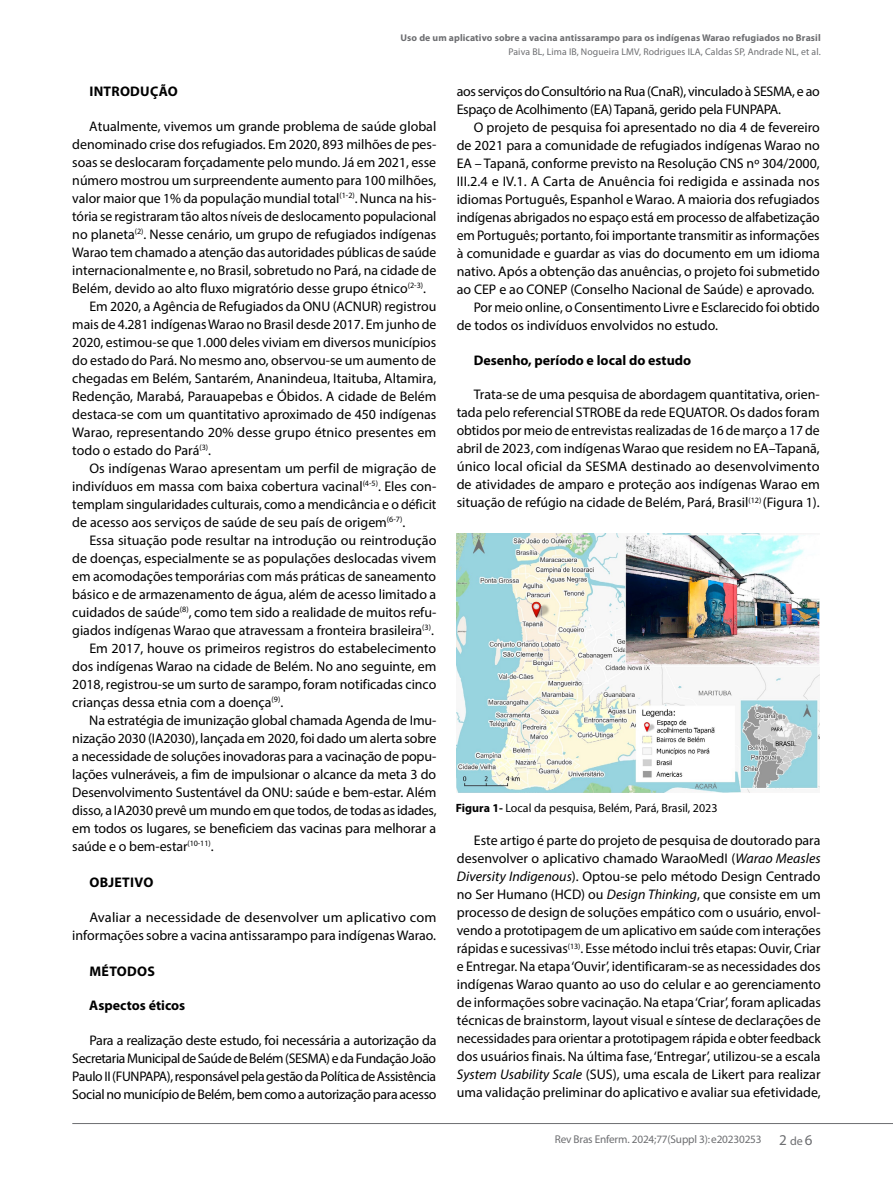
<style>
.page{position:relative;width:893px;height:1191px;background:#fff}
.page>*{position:absolute;margin:0;border:0;box-sizing:border-box;transform-origin:0 0}
.t1{font:13.95px/18px "Myriad Pro";color:#000;text-align:justify}
.t2{font:13.95px/18px "Myriad Pro";letter-spacing:-.02em;color:#000}
.t3{font:700 13.95px "Myriad Pro";color:#000}
.t4{font:700 13.95px "Myriad Pro";letter-spacing:.02em;color:#000}
.t5{font:12px "Myriad Pro";color:#000}
.t6{font:11.25px "Myriad Pro";letter-spacing:-.015em;color:#6d6e71}
.t7{font:700 9.75px "Myriad Pro";letter-spacing:.01em;color:#6d6e71}
.t8{font:9.75px "Myriad Pro";letter-spacing:.01em;color:#6d6e71}
.s1{font-weight:700}
.s2{font-style:italic}
.s3{font-size:15px}
.s4{font-size:12px}
</style>
<div class="page">
<hr style="left:72px;top:1123px;width:821px;height:1px;background:#6d6e71">
<img style="left:457px;top:533px;width:363px;height:259px">
<p class="t7" style="left:401px;top:33px;width:422px">Uso de um aplicativo sobre a vacina antissarampo para os indígenas Warao refugiados no Brasil</p>
<p class="t8" style="left:508px;top:46px;width:314px">Paiva BL, Lima IB, Nogueira LMV, Rodrigues ILA, Caldas SP, Andrade NL, et al.</p>
<p class="t4" style="left:89px;top:83px;width:90px">INTRODUÇÃO</p>
<p class="t1" style="left:89px;top:117px;width:348px">Atualmente, vivemos um grande problema de saúde global</p>
<p class="t1" style="left:72px;top:135px;width:366px">denominado crise dos refugiados. Em 2020, 893 milhões de pes-</p>
<p class="t1" style="left:72px;top:153px;width:365px">soas se deslocaram forçadamente pelo mundo. Já em 2021, esse</p>
<p class="t1" style="left:72px;top:171px;width:366px">número mostrou um surpreendente aumento para 100 milhões,</p>
<p class="t1" style="left:72px;top:189px;width:366px">valor maior que 1% da população mundial total<sup>(1-2)</sup>. Nunca na his-</p>
<p class="t1" style="left:72px;top:207px;width:366px">tória se registraram tão altos níveis de deslocamento populacional</p>
<p class="t1" style="left:72px;top:225px;width:366px">no planeta<sup>(2)</sup>. Nesse cenário, um grupo de refugiados indígenas</p>
<p class="t1" style="left:72px;top:243px;width:365px">Warao tem chamado a atenção das autoridades públicas de saúde</p>
<p class="t1" style="left:72px;top:261px;width:366px">internacionalmente e, no Brasil, sobretudo no Pará, na cidade de</p>
<p class="t1" style="left:72px;top:279px;width:355px">Belém, devido ao alto fluxo migratório desse grupo étnico<sup>(2-3)</sup>.</p>
<p class="t1" style="left:89px;top:297px;width:349px">Em 2020, a Agência de Refugiados da ONU (ACNUR) registrou</p>
<p class="t1" style="left:72px;top:315px;width:366px">mais de 4.281 indígenas Warao no Brasil desde 2017. Em junho de</p>
<p class="t1" style="left:72px;top:333px;width:365px">2020, estimou-se que 1.000 deles viviam em diversos municípios</p>
<p class="t1" style="left:72px;top:351px;width:365px">do estado do Pará. No mesmo ano, observou-se um aumento de</p>
<p class="t1" style="left:72px;top:369px;width:366px">chegadas em Belém, Santarém, Ananindeua, Itaituba, Altamira,</p>
<p class="t1" style="left:72px;top:387px;width:366px">Redenção, Marabá, Parauapebas e Óbidos. A cidade de Belém</p>
<p class="t1" style="left:72px;top:405px;width:366px">destaca-se com um quantitativo aproximado de 450 indígenas</p>
<p class="t1" style="left:72px;top:423px;width:365px">Warao, representando 20% desse grupo étnico presentes em</p>
<p class="t1" style="left:72px;top:441px;width:140px">todo o estado do Pará<sup>(3)</sup>.</p>
<p class="t1" style="left:89px;top:459px;width:348px">Os indígenas Warao apresentam um perfil de migração de</p>
<p class="t1" style="left:72px;top:477px;width:366px">indivíduos em massa com baixa cobertura vacinal<sup>(4-5)</sup>. Eles con-</p>
<p class="t1" style="left:72px;top:495px;width:366px">templam singularidades culturais, como a mendicância e o déficit</p>
<p class="t1" style="left:72px;top:513px;width:334px">de acesso aos serviços de saúde de seu país de origem<sup>(6-7)</sup>.</p>
<p class="t1" style="left:89px;top:531px;width:349px">Essa situação pode resultar na introdução ou reintrodução</p>
<p class="t1" style="left:72px;top:549px;width:366px">de doenças, especialmente se as populações deslocadas vivem</p>
<p class="t1" style="left:72px;top:567px;width:365px">em acomodações temporárias com más práticas de saneamento</p>
<p class="t1" style="left:72px;top:585px;width:365px">básico e de armazenamento de água, além de acesso limitado a</p>
<p class="t1" style="left:72px;top:603px;width:366px">cuidados de saúde<sup>(8)</sup>, como tem sido a realidade de muitos refu-</p>
<p class="t1" style="left:72px;top:621px;width:363px">giados indígenas Warao que atravessam a fronteira brasileira<sup>(3)</sup>.</p>
<p class="t1" style="left:89px;top:639px;width:348px">Em 2017, houve os primeiros registros do estabelecimento</p>
<p class="t1" style="left:72px;top:657px;width:365px">dos indígenas Warao na cidade de Belém. No ano seguinte, em</p>
<p class="t1" style="left:72px;top:675px;width:366px">2018, registrou-se um surto de sarampo, foram notificadas cinco</p>
<p class="t1" style="left:72px;top:693px;width:212px">crianças dessa etnia com a doença<sup>(9)</sup>.</p>
<p class="t1" style="left:89px;top:711px;width:348px">Na estratégia de imunização global chamada Agenda de Imu-</p>
<p class="t1" style="left:72px;top:729px;width:366px">nização 2030 (IA2030), lançada em 2020, foi dado um alerta sobre</p>
<p class="t1" style="left:72px;top:747px;width:366px">a necessidade de soluções inovadoras para a vacinação de popu-</p>
<p class="t1" style="left:72px;top:765px;width:365px">lações vulneráveis, a fim de impulsionar o alcance da meta 3 do</p>
<p class="t1" style="left:72px;top:783px;width:365px">Desenvolvimento Sustentável da ONU: saúde e bem-estar. Além</p>
<p class="t1" style="left:72px;top:801px;width:366px">disso, a IA2030 prevê um mundo em que todos, de todas as idades,</p>
<p class="t1" style="left:72px;top:819px;width:365px">em todos os lugares, se beneficiem das vacinas para melhorar a</p>
<p class="t1" style="left:72px;top:837px;width:143px">saúde e o bem-estar<sup>(10-11)</sup>.</p>
<p class="t4" style="left:89px;top:874px;width:66px">OBJETIVO</p>
<p class="t1" style="left:72px;top:907px;width:366px;text-align:right">Avaliar a necessidade de desenvolver um aplicativo com informações sobre a vacina antissarampo para indígenas Warao.</p>
<p class="t4" style="left:89px;top:963px;width:67px">MÉTODOS</p>
<p class="t3" style="left:89px;top:998px;width:97px">Aspectos éticos</p>
<p class="t1" style="left:72px;top:1031px;width:366px;text-indent:17px">Para a realização deste estudo, foi necessária a autorização da Secretaria Municipal de Saúde de Belém (SESMA) e da Fundação João Paulo II (FUNPAPA), responsável pela gestão da Política de Assistência Social no município de Belém, bem como a autorização para acesso</p>
<p class="t2" style="left:457px;top:82px;width:365px">aos serviços do Consultório na Rua (CnaR), vinculado à SESMA, e ao<br>Espaço de Acolhimento (EA) Tapanã, gerido pela FUNPAPA.</p>
<p class="t1" style="left:474px;top:118px;width:348px">O projeto de pesquisa foi apresentado no dia 4 de fevereiro</p>
<p class="t1" style="left:457px;top:136px;width:365px">de 2021 para a comunidade de refugiados indígenas Warao no</p>
<p class="t1" style="left:457px;top:154px;width:365px">EA – Tapanã, conforme previsto na Resolução CNS nº 304/2000,</p>
<p class="t1" style="left:457px;top:172px;width:365px">III.2.4 e IV.1. A Carta de Anuência foi redigida e assinada nos</p>
<p class="t1" style="left:457px;top:190px;width:365px">idiomas Português, Espanhol e Warao. A maioria dos refugiados</p>
<p class="t1" style="left:457px;top:208px;width:365px">indígenas abrigados no espaço está em processo de alfabetização</p>
<p class="t1" style="left:457px;top:226px;width:364px">em Português; portanto, foi importante transmitir as informações</p>
<p class="t1" style="left:457px;top:244px;width:365px">à comunidade e guardar as vias do documento em um idioma</p>
<p class="t1" style="left:457px;top:262px;width:365px">nativo. Após a obtenção das anuências, o projeto foi submetido</p>
<p class="t1" style="left:457px;top:280px;width:359px">ao CEP e ao CONEP (Conselho Nacional de Saúde) e aprovado.</p>
<p class="t1" style="left:474px;top:298px;width:347px">Por meio online, o Consentimento Livre e Esclarecido foi obtido</p>
<p class="t1" style="left:457px;top:316px;width:263px">de todos os indivíduos envolvidos no estudo.</p>
<p class="t3" style="left:474px;top:352px;width:219px">Desenho, período e local do estudo</p>
<p class="t1" style="left:457px;top:385px;width:365px;text-indent:17px">Trata-se de uma pesquisa de abordagem quantitativa, orien&shy;tada pelo referencial STROBE da rede EQUATOR. Os dados foram obtidos por meio de entrevistas realizadas de 16 de março a 17 de abril de 2023, com indígenas Warao que residem no EA–Tapanã, único local oficial da SESMA destinado ao desenvolvimento de atividades de amparo e proteção aos indígenas Warao em situação de refúgio na cidade de Belém, Pará, Brasil<sup>(12)</sup> (Figura 1).</p>
<p class="t5" style="left:456px;top:800px;width:263px"><span class="s1">Figura 1-</span> Local da pesquisa, Belém, Pará, Brasil, 2023</p>
<p class="t1" style="left:457px;top:831px;width:365px;text-indent:17px">Este artigo é parte do projeto de pesquisa de doutorado para desenvolver o aplicativo chamado WaraoMedI (<span class="s2">Warao Measles Diversity Indigenous</span>). Optou-se pelo método Design Centrado no Ser Humano (HCD) ou <span class="s2">Design Thinking</span>, que consiste em um processo de design de soluções empático com o usuário, envol&shy;vendo a prototipagem de um aplicativo em saúde com interações rápidas e sucessivas<sup>(13)</sup>. Esse método inclui três etapas: Ouvir, Criar e Entregar. Na etapa ‘Ouvir’, identificaram-se as necessidades dos indígenas Warao quanto ao uso do celular e ao gerenciamento de informações sobre vacinação. Na etapa ‘Criar’, foram aplicadas técnicas de brainstorm, layout visual e síntese de declarações de necessidades para orientar a prototipagem rápida e obter feedback dos usuários finais. Na última fase, ‘Entregar’, utilizou-se a escala <span class="s2">System Usability Scale</span> (SUS), uma escala de Likert para realizar uma validação preliminar do aplicativo e avaliar sua efetividade,</p>
<p class="t6" style="left:555px;top:1132px;width:259px">Rev Bras Enferm. 2024;77(Suppl 3):e20230253 <span class="s3">2</span> <span class="s4">de</span> <span class="s3">6</span></p>
</div>
